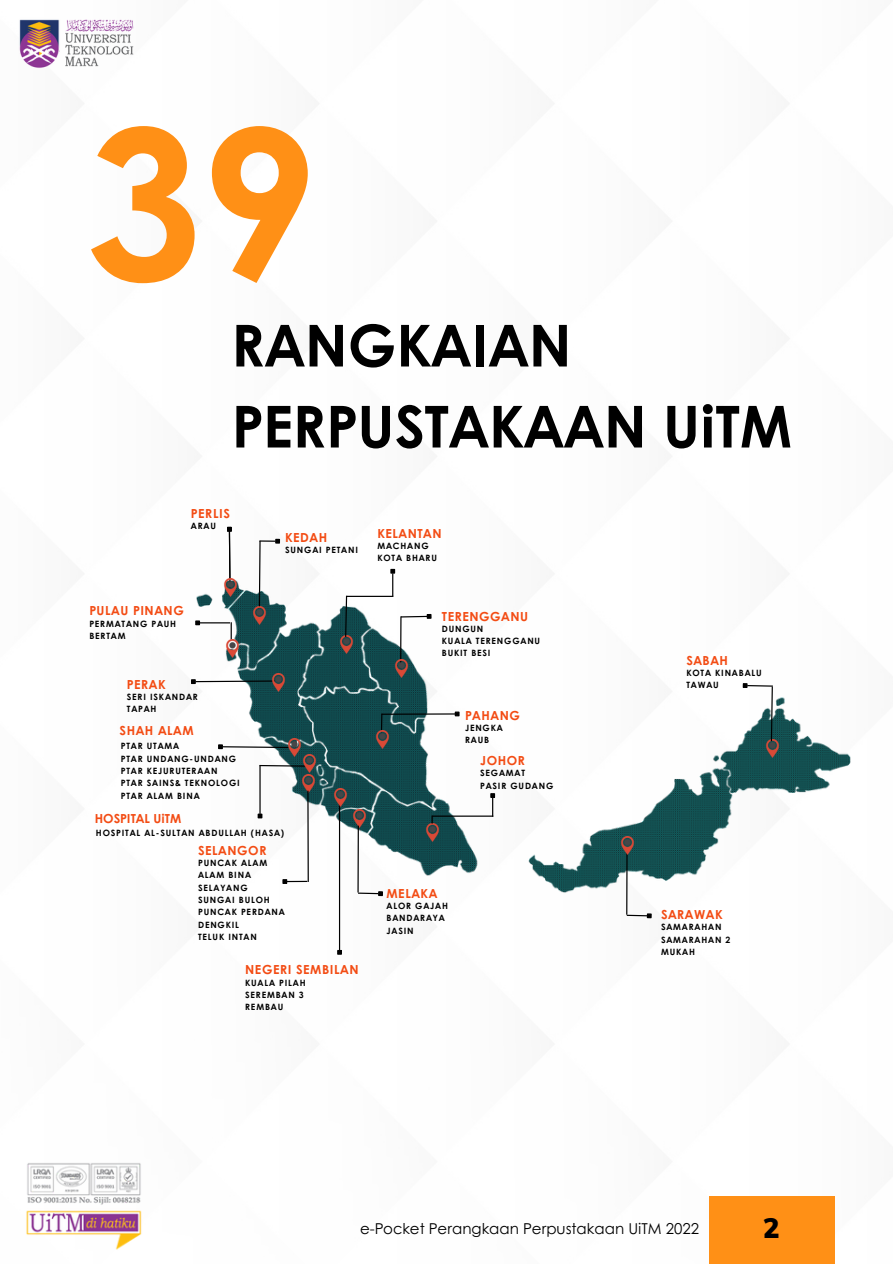
<style>
.page{position:relative;width:893px;height:1264px;background:#fff}
.page>*{position:absolute;margin:0;border:0;box-sizing:border-box;transform-origin:0 0}
.t1{font:700 208.2px "Century Gothic";color:#ff9016}
.t2{font:700 57.9px/81px "Century Gothic";color:#000}
.t3{font:900 27.6px "Muli";color:#000}
.t4{font:15px "Century Gothic";color:#000}
.t5{font:700 12.45px "Century Gothic";letter-spacing:.045em;color:#f34c14}
.t6{font:700 12.45px "Century Gothic";color:#f34c14}
.t7{font:700 8.7px "Century Gothic";letter-spacing:.095em;color:#000}
</style>
<div class="page">
<div style="left:709px;top:1196px;width:125px;height:67px;background:#ff9016"></div>
<img style="left:196px;top:568px;width:654px;height:339px">
<svg style="left:227px;top:527px;width:5px;height:51px"></svg>
<img style="left:221px;top:578px;width:18px;height:19px">
<hr style="left:200px;top:622px;width:30px;height:1px;background:#000">
<svg style="left:195px;top:620px;width:5px;height:5px"></svg>
<svg style="left:230px;top:622px;width:2px;height:17px"></svg>
<img style="left:223px;top:639px;width:18px;height:18px">
<svg style="left:191px;top:679px;width:79px;height:5px"></svg>
<img style="left:270px;top:673px;width:18px;height:18px">
<svg style="left:218px;top:744px;width:67px;height:5px"></svg>
<img style="left:285px;top:738px;width:18px;height:18px">
<hr style="left:259px;top:765px;width:1px;height:49px;background:#000">
<svg style="left:257px;top:813px;width:5px;height:5px"></svg>
<svg style="left:258px;top:764px;width:42px;height:3px"></svg>
<img style="left:300px;top:754px;width:18px;height:18px">
<img style="left:299px;top:775px;width:18px;height:18px">
<hr style="left:307px;top:790px;width:2px;height:92px;background:#000">
<hr style="left:287px;top:880px;width:20px;height:2px;background:#000">
<svg style="left:282px;top:879px;width:5px;height:5px"></svg>
<hr style="left:339px;top:800px;width:1px;height:150px;background:#000">
<svg style="left:337px;top:949px;width:5px;height:5px"></svg>
<img style="left:331px;top:788px;width:18px;height:18px">
<img style="left:350px;top:809px;width:18px;height:18px">
<hr style="left:357px;top:825px;width:2px;height:67px;background:#000">
<svg style="left:357px;top:891px;width:26px;height:5px"></svg>
<hr style="left:626px;top:847px;width:1px;height:67px;background:#000">
<svg style="left:626px;top:913px;width:25px;height:5px"></svg>
<img style="left:618px;top:836px;width:18px;height:18px">
<img style="left:763px;top:739px;width:18px;height:18px">
<svg style="left:742px;top:683px;width:32px;height:59px"></svg>
<img style="left:250px;top:606px;width:18px;height:18px">
<svg style="left:258px;top:539px;width:22px;height:68px"></svg>
<img style="left:337px;top:635px;width:18px;height:18px">
<svg style="left:390px;top:569px;width:5px;height:27px"></svg>
<svg style="left:344px;top:594px;width:4px;height:44px"></svg>
<hr style="left:346px;top:595px;width:47px;height:2px;background:#000">
<svg style="left:399px;top:614px;width:32px;height:5px"></svg>
<hr style="left:400px;top:616px;width:1px;height:52px;background:#000">
<img style="left:392px;top:659px;width:18px;height:18px">
<hr style="left:381px;top:713px;width:74px;height:1px;background:#000">
<svg style="left:454px;top:711px;width:5px;height:5px"></svg>
<svg style="left:381px;top:713px;width:1px;height:17px"></svg>
<img style="left:373px;top:730px;width:18px;height:18px">
<img style="left:423px;top:823px;width:18px;height:18px">
<svg style="left:490px;top:793px;width:5px;height:23px"></svg>
<hr style="left:432px;top:815px;width:61px;height:1px;background:#000">
<img style="left:19px;top:19px;width:115px;height:50px">
<img style="left:26px;top:1163px;width:116px;height:86px">
<p class="t1" style="left:85px;top:46px;width:235px">39</p>
<p class="t2" style="left:232px;top:302px;width:561px">RANGKAIAN<br>PERPUSTAKAAN UiTM</p>
<h1 class="t5" style="left:191px;top:504px;width:40px">PERLIS</h1>
<h3 class="t7" style="left:191px;top:519px;width:27px">ARAU</h3>
<p class="t5" style="left:89px;top:601px;width:96px">PULAU PINANG</p>
<p class="t7" style="left:89px;top:616px;width:88px">PERMATANG PAUH</p>
<p class="t7" style="left:89px;top:629px;width:38px">BERTAM</p>
<p class="t5" style="left:285px;top:528px;width:44px">KEDAH</p>
<h3 class="t7" style="left:285px;top:543px;width:74px">SUNGAI PETANI</h3>
<p class="t5" style="left:127px;top:674px;width:40px">PERAK</p>
<p class="t7" style="left:127px;top:690px;width:72px">SERI ISKANDAR</p>
<h3 class="t7" style="left:127px;top:702px;width:31px">TAPAH</h3>
<p class="t5" style="left:120px;top:721px;width:76px">SHAH ALAM</p>
<h3 class="t7" style="left:121px;top:739px;width:60px">PTAR UTAMA</h3>
<p class="t7" style="left:121px;top:752px;width:117px">PTAR UNDANG-UNDANG</p>
<p class="t7" style="left:121px;top:764px;width:98px">PTAR KEJURUTERAAN</p>
<p class="t7" style="left:121px;top:776px;width:120px">PTAR SAINS&amp; TEKNOLOGI</p>
<p class="t7" style="left:121px;top:789px;width:80px">PTAR ALAM BINA</p>
<h3 class="t7" style="left:96px;top:825px;width:190px">HOSPITAL AL-SULTAN ABDULLAH (HASA)</h3>
<p class="t5" style="left:198px;top:840px;width:70px">SELANGOR</p>
<p class="t7" style="left:198px;top:856px;width:71px">PUNCAK ALAM</p>
<p class="t7" style="left:198px;top:868px;width:54px">ALAM BINA</p>
<h3 class="t7" style="left:198px;top:880px;width:51px">SELAYANG</h3>
<p class="t7" style="left:198px;top:893px;width:73px">SUNGAI BULOH</p>
<h3 class="t7" style="left:198px;top:905px;width:88px">PUNCAK PERDANA</h3>
<p class="t7" style="left:198px;top:917px;width:42px">DENGKIL</p>
<p class="t7" style="left:198px;top:930px;width:60px">TELUK INTAN</p>
<p class="t5" style="left:245px;top:960px;width:115px">NEGERI SEMBILAN</p>
<h3 class="t7" style="left:245px;top:975px;width:62px">KUALA PILAH</h3>
<p class="t7" style="left:245px;top:988px;width:60px">SEREMBAN 3</p>
<p class="t7" style="left:245px;top:1000px;width:40px">REMBAU</p>
<p class="t6" style="left:95px;top:808px;width:88px">HOSPITAL UiTM</p>
<h3 class="t5" style="left:377px;top:524px;width:66px">KELANTAN</h3>
<p class="t7" style="left:377px;top:539px;width:53px">MACHANG</p>
<p class="t7" style="left:377px;top:551px;width:61px">KOTA BHARU</p>
<p class="t5" style="left:442px;top:607px;width:88px">TERENGGANU</p>
<p class="t7" style="left:442px;top:622px;width:43px">DUNGUN</p>
<p class="t7" style="left:442px;top:634px;width:100px">KUALA TERENGGANU</p>
<p class="t7" style="left:442px;top:646px;width:50px">BUKIT BESI</p>
<p class="t5" style="left:465px;top:706px;width:56px">PAHANG</p>
<p class="t7" style="left:465px;top:721px;width:39px">JENGKA</p>
<p class="t7" style="left:465px;top:733px;width:26px">RAUB</p>
<p class="t5" style="left:480px;top:751px;width:46px">JOHOR</p>
<h3 class="t7" style="left:480px;top:766px;width:46px">SEGAMAT</h3>
<p class="t7" style="left:480px;top:778px;width:75px">PASIR GUDANG</p>
<h3 class="t5" style="left:386px;top:883px;width:52px">MELAKA</h3>
<p class="t7" style="left:386px;top:899px;width:63px">ALOR GAJAH</p>
<p class="t7" style="left:386px;top:911px;width:60px">BANDARAYA</p>
<h3 class="t7" style="left:386px;top:923px;width:29px">JASIN</h3>
<p class="t5" style="left:686px;top:651px;width:43px">SABAH</p>
<p class="t7" style="left:686px;top:666px;width:77px">KOTA KINABALU</p>
<p class="t7" style="left:686px;top:678px;width:34px">TAWAU</p>
<p class="t5" style="left:661px;top:905px;width:63px">SARAWAK</p>
<p class="t7" style="left:661px;top:920px;width:62px">SAMARAHAN</p>
<h4 class="t7" style="left:661px;top:932px;width:71px">SAMARAHAN 2</h4>
<p class="t7" style="left:661px;top:945px;width:35px">MUKAH</p>
<p class="t4" style="left:360px;top:1217px;width:340px">e-Pocket Perangkaan Perpustakaan UiTM 2022</p>
<p class="t3" style="left:763px;top:1209px;width:18px">2</p>
</div>
